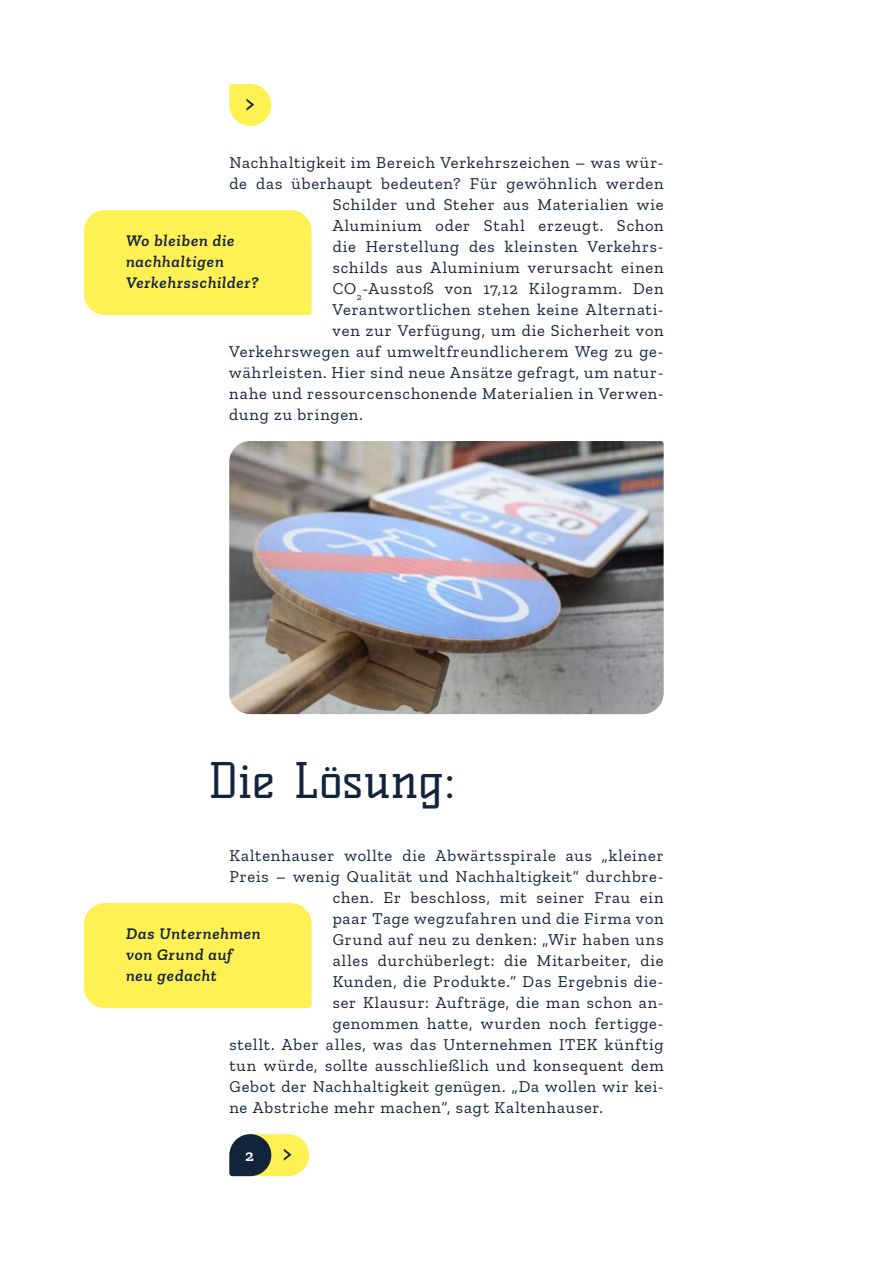
<style>
.page{position:relative;width:893px;height:1263px;background:#fff}
.page>*{position:absolute;margin:0;border:0;box-sizing:border-box;transform-origin:0 0}
.t1{font:48px "Kelly Slab";letter-spacing:.01em;color:#12233c}
.t2{font:600 22.5px "Zilla Slab";color:#12233c}
.t3{font:16.5px "Zilla Slab";letter-spacing:.05em;color:#12233c}
.t4{font:italic 600 16.5px/21px "Zilla Slab";letter-spacing:.05em;color:#12233c}
.t5{font:600 16.5px "Zilla Slab";color:#fff}
</style>
<div class="page">
<div style="left:84px;top:903px;width:228px;height:105px;background:#fff153"></div>
<svg style="left:229px;top:1134px;width:80px;height:42px;background:#979757"></svg>
<svg style="left:229px;top:84px;width:42px;height:42px;background:#fff36f"></svg>
<div style="left:84px;top:210px;width:228px;height:105px;background:#fff153"></div>
<img style="left:229px;top:441px;width:435px;height:273px">
<h2 class="t2" style="left:245px;top:91px;width:10px">&gt;</h2>
<p class="t3" style="left:229px;top:153px;width:436px">Nachhaltigkeit im Bereich Verkehrszeichen – was wür-</p>
<p class="t3" style="left:229px;top:174px;width:436px">de das überhaupt bedeuten? Für gewöhnlich werden</p>
<p class="t3" style="left:333px;top:195px;width:332px">Schilder und Steher aus Materialien wie</p>
<p class="t3" style="left:333px;top:216px;width:332px">Aluminium oder Stahl erzeugt. Schon</p>
<p class="t3" style="left:333px;top:237px;width:332px">die Herstellung des kleinsten Verkehrs-</p>
<p class="t3" style="left:333px;top:258px;width:332px">schilds aus Aluminium verursacht einen</p>
<p class="t3" style="left:333px;top:279px;width:332px">CO<sub>2</sub>-Ausstoß von 17,12 Kilogramm. Den</p>
<p class="t3" style="left:333px;top:300px;width:332px">Verantwortlichen stehen keine Alternati-</p>
<p class="t3" style="left:333px;top:321px;width:332px">ven zur Verfügung, um die Sicherheit von</p>
<p class="t3" style="left:229px;top:342px;width:436px">Verkehrswegen auf umweltfreundlicherem Weg zu ge-</p>
<p class="t3" style="left:229px;top:363px;width:436px">währleisten. Hier sind neue Ansätze gefragt, um natur-</p>
<p class="t3" style="left:229px;top:384px;width:436px">nahe und ressourcenschonende Materialien in Verwen-</p>
<p class="t3" style="left:229px;top:405px;width:135px">dung zu bringen.</p>
<p class="t4" style="left:126px;top:230px;width:134px">Wo bleiben die nachhaltigen<br>Verkehrsschilder?</p>
<h1 class="t1" style="left:208px;top:752px;width:248px">Die Lösung:</h1>
<p class="t3" style="left:229px;top:846px;width:436px">Kaltenhauser wollte die Abwärtsspirale aus „kleiner</p>
<p class="t3" style="left:229px;top:867px;width:436px">Preis – wenig Qualität und Nachhaltigkeit“ durchbre-</p>
<p class="t3" style="left:333px;top:888px;width:332px">chen. Er beschloss, mit seiner Frau ein</p>
<p class="t3" style="left:333px;top:909px;width:332px">paar Tage wegzufahren und die Firma von</p>
<p class="t3" style="left:333px;top:930px;width:332px">Grund auf neu zu denken: „Wir haben uns</p>
<p class="t3" style="left:333px;top:951px;width:332px">alles durchüberlegt: die Mitarbeiter, die</p>
<p class="t3" style="left:333px;top:972px;width:332px">Kunden, die Produkte.“ Das Ergebnis die-</p>
<p class="t3" style="left:333px;top:993px;width:332px">ser Klausur: Aufträge, die man schon an-</p>
<p class="t3" style="left:333px;top:1014px;width:332px">genommen hatte, wurden noch fertigge-</p>
<p class="t3" style="left:229px;top:1035px;width:436px">stellt. Aber alles, was das Unternehmen ITEK künftig</p>
<p class="t3" style="left:229px;top:1056px;width:436px">tun würde, sollte ausschließlich und konsequent dem</p>
<p class="t3" style="left:229px;top:1077px;width:436px">Gebot der Nachhaltigkeit genügen. „Da wollen wir kei-</p>
<p class="t3" style="left:229px;top:1098px;width:375px">ne Abstriche mehr machen“, sagt Kaltenhauser.</p>
<p class="t4" style="left:126px;top:923px;width:136px">Das Unternehmen von Grund auf neu gedacht</p>
<p class="t5" style="left:245px;top:1146px;width:10px">2</p>
<h2 class="t2" style="left:283px;top:1141px;width:10px">&gt;</h2>
</div>
